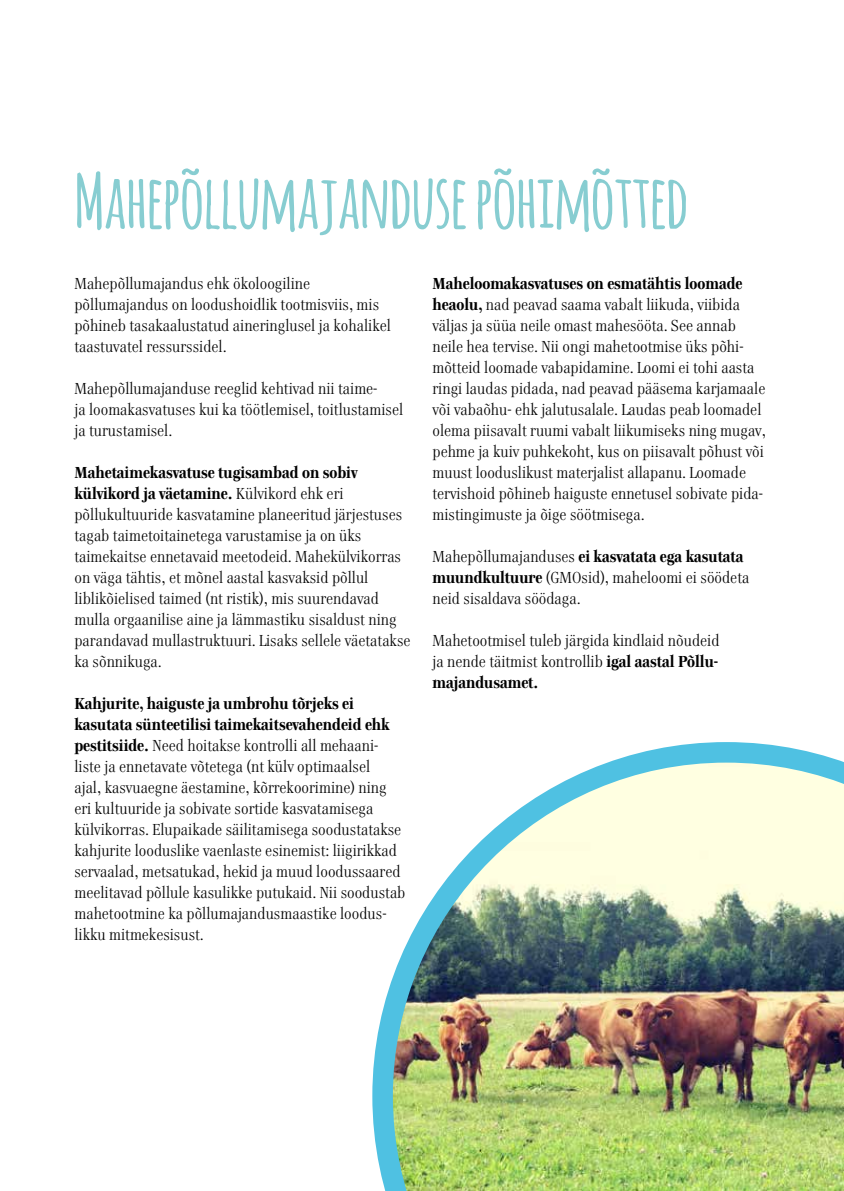
<style>
.page{position:relative;width:844px;height:1191px;background:#fff}
.page>*{position:absolute;margin:0;border:0;box-sizing:border-box;transform-origin:0 0}
.t1{font:700 73.5px "Amatic";color:#87cdd1}
.t2{font:15.75px/21px "Genre Antiqua";color:#000}
.t3{font:700 15.75px/21px "Genre";color:#000}
.s1{font-family:"Genre Antiqua";font-weight:400}
.s2{font-family:"Genre";font-weight:700}
</style>
<div class="page">
<img style="left:372px;top:742px;width:471px;height:449px">
<h1 class="t1" style="left:74px;top:149px;width:615px">Mahepõllumajanduse põhimõtted</h1>
<p class="t2" style="left:74px;top:273px;width:318px">Mahepõllumajandus ehk ökoloogiline põllumajandus on loodushoidlik tootmisviis, mis põhineb tasakaalustatud aineringlusel ja kohalikel taastuvatel ressurssidel.</p>
<p class="t2" style="left:74px;top:378px;width:330px">Mahepõllumajanduse reeglid kehtivad nii taime-<br>ja loomakasvatuses kui ka töötlemisel, toitlustamisel ja turustamisel.</p>
<p class="t3" style="left:74px;top:462px;width:284px">Mahetaimekasvatuse tugisambad on sobiv külvikord ja väetamine. <span class="s1">Külvikord ehk eri</span></p>
<p class="t2" style="left:74px;top:504px;width:337px">põllukultuuride kasvatamine planeeritud järjestuses tagab taimetoitainetega varustamise ja on üks taimekaitse ennetavaid meetodeid. Mahekülvikorras on väga tähtis, et mõnel aastal kasvaksid põllul liblikõielised taimed (nt ristik), mis suurendavad mulla orgaanilise aine ja lämmastiku sisaldust ning parandavad mullastruktuuri. Lisaks sellele väetatakse ka sõnnikuga.</p>
<p class="t3" style="left:74px;top:693px;width:316px">Kahjurite, haiguste ja umbrohu tõrjeks ei kasutata sünteetilisi taimekaitsevahendeid ehk</p>
<p class="t2" style="left:74px;top:735px;width:332px"><span class="s2">pestitsiide.</span> Need hoitakse kontrolli all mehaani&shy;liste ja ennetavate võtetega (nt külv optimaalsel<br>ajal, kasvuaegne äestamine, kõrrekoorimine) ning eri kultuuride ja sobivate sortide kasvatamisega külvikorras. Elupaikade säilitamisega soodustatakse kahjurite looduslike vaenlaste esinemist: liigirikkad servaalad, metsatukad, hekid ja muud loodussaared meelitavad põllule kasulikke putukaid. Nii soodustab mahetootmine ka põllumajandusmaastike loodus&shy;likku mitmekesisust.</p>
<p class="t3" style="left:432px;top:272px;width:311px">Maheloomakasvatuses on esmatähtis loomade</p>
<p class="t2" style="left:432px;top:294px;width:335px"><span class="s2">heaolu,</span> nad peavad saama vabalt liikuda, viibida väljas ja süüa neile omast mahesööta. See annab neile hea tervise. Nii ongi mahetootmise üks põhi&shy;mõtteid loomade vabapidamine. Loomi ei tohi aasta ringi laudas pidada, nad peavad pääsema karjamaale või vabaõhu- ehk jalutusalale. Laudas peab loomadel olema piisavalt ruumi vabalt liikumiseks ning mugav, pehme ja kuiv puhkekoht, kus on piisavalt põhust või muust looduslikust materjalist allapanu. Loomade tervishoid põhineb haiguste ennetusel sobivate pida&shy;mistingimuste ja õige söötmisega.</p>
<p class="t3" style="left:432px;top:545px;width:312px"><span class="s1">Mahepõllumajanduses</span> ei kasvatata ega kasutata</p>
<p class="t2" style="left:432px;top:567px;width:318px"><span class="s2">muundkultuure</span> (GMOsid), maheloomi ei söödeta neid sisaldava söödaga.</p>
<p class="t2" style="left:432px;top:630px;width:288px">Mahetootmisel tuleb järgida kindlaid nõudeid ja nende täitmist kontrollib <span class="s2">igal aastal Põllu-</span></p>
<p class="t3" style="left:432px;top:671px;width:107px">majandusamet.</p>
</div>
